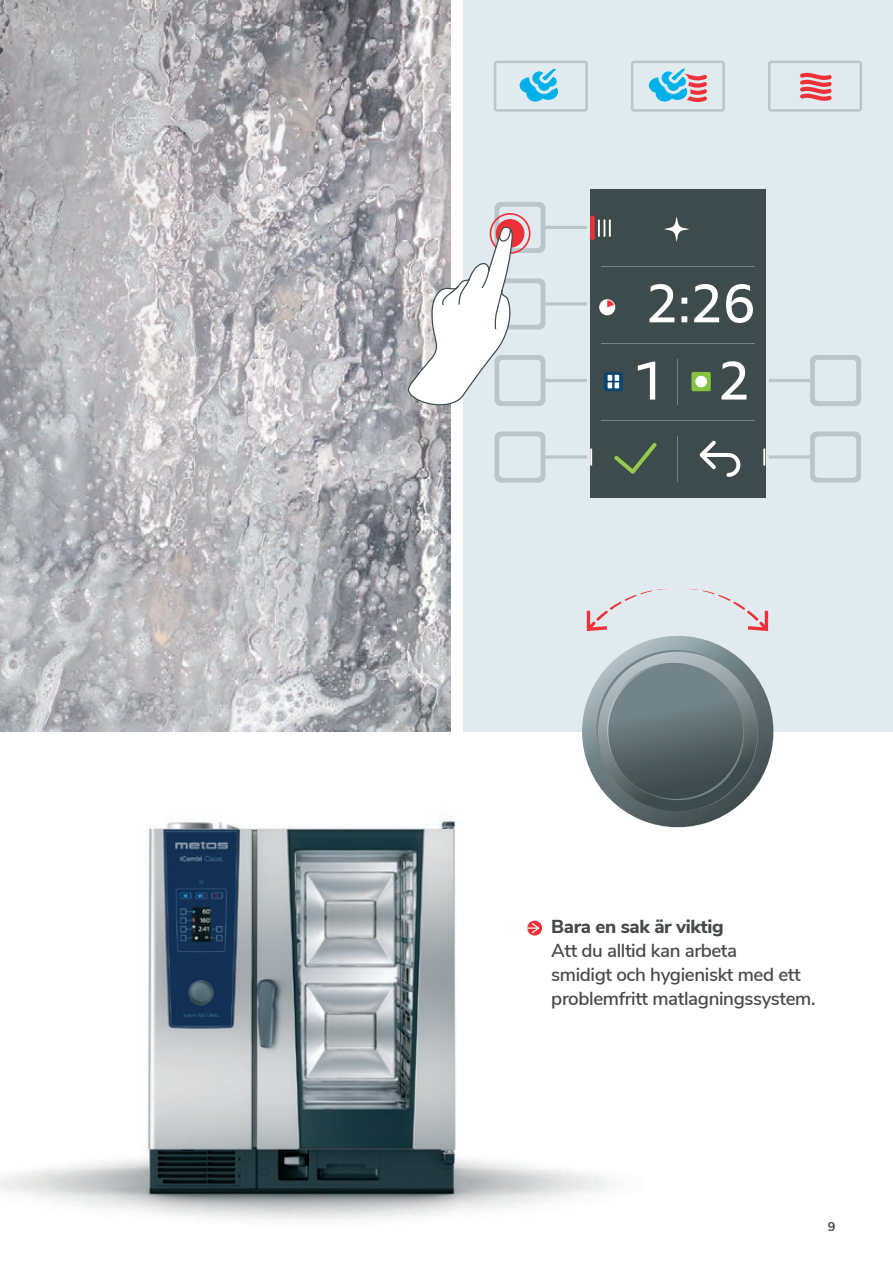
<style>
.page{position:relative;width:893px;height:1263px;background:#fff}
.page>*{position:absolute;margin:0;border:0;box-sizing:border-box;transform-origin:0 0}
.t1{font:54.75px "RATIONAL Sans TT";color:#fff}
.t2{font:600 18.75px/24px "Nunito Sans";letter-spacing:-.02em;color:#474a4a}
.t3{font:800 18.75px "Nunito Sans";letter-spacing:-.02em;color:#474a4a}
.t4{font:700 12.75px "Nunito Sans";color:#474a4a}
</style>
<div class="page">
<img style="left:0;top:815px;width:645px;height:405px">
<div style="left:463px;top:0;width:430px;height:731px;background:#e1eaee"></div>
<svg style="left:769px;top:355px;width:92px;height:51px"></svg>
<svg style="left:494px;top:61px;width:94px;height:51px"></svg>
<svg style="left:768px;top:61px;width:94px;height:51px"></svg>
<svg style="left:631px;top:61px;width:94px;height:51px"></svg>
<div style="left:590px;top:189px;width:175px;height:309px;background:#3e4b4c"></div>
<div style="left:599px;top:299px;width:16px;height:16px;background:#fff;border-radius:50%"></div>
<svg style="left:607px;top:300px;width:7px;height:7px"></svg>
<hr style="left:601px;top:343px;width:154px;height:1px;background:#718389">
<hr style="left:677px;top:436px;width:1px;height:45px;background:#718389">
<hr style="left:601px;top:420px;width:154px;height:1px;background:#718389">
<hr style="left:601px;top:266px;width:154px;height:1px;background:#718389">
<hr style="left:677px;top:359px;width:1px;height:45px;background:#718389">
<svg style="left:598px;top:219px;width:13px;height:18px"></svg>
<svg style="left:494px;top:432px;width:98px;height:51px"></svg>
<svg style="left:763px;top:432px;width:98px;height:51px"></svg>
<div style="left:590px;top:216px;width:5px;height:24px;background:#ee3136;border-radius:2px"></div>
<svg style="left:664px;top:216px;width:25px;height:26px"></svg>
<div style="left:691px;top:372px;width:20px;height:19px;background:#86c43f;border-radius:2px"></div>
<div style="left:695px;top:376px;width:12px;height:11px;background:#fff;border-radius:50%"></div>
<svg style="left:451px;top:202px;width:136px;height:204px"></svg>
<svg style="left:582px;top:636px;width:191px;height:191px;background:#829095"></svg>
<svg style="left:587px;top:650px;width:181px;height:170px"></svg>
<svg style="left:608px;top:664px;width:135px;height:135px;background:#5f6e71"></svg>
<svg style="left:587px;top:589px;width:79px;height:42px"></svg>
<svg style="left:689px;top:589px;width:79px;height:42px"></svg>
<svg style="left:604px;top:372px;width:19px;height:19px"></svg>
<svg style="left:608px;top:375px;width:11px;height:13px"></svg>
<svg style="left:700px;top:441px;width:40px;height:36px"></svg>
<svg style="left:614px;top:443px;width:43px;height:31px"></svg>
<svg style="left:0;top:0;width:451px;height:731px;background:#b2b2b6"></svg>
<svg style="left:527px;top:921px;width:15px;height:14px"></svg>
<h1 class="t1" style="left:646px;top:264px;width:111px">2:26</h1>
<h1 class="t1" style="left:632px;top:341px;width:120px">1 2</h1>
<p class="t3" style="left:551px;top:913px;width:174px">Bara en sak är viktig</p>
<p class="t2" style="left:551px;top:937px;width:266px">Att du alltid kan arbeta<br>smidigt och hygieniskt med ett problemfritt matlagningssystem.</p>
<p class="t4" style="left:828px;top:1218px;width:9px">9</p>
</div>
